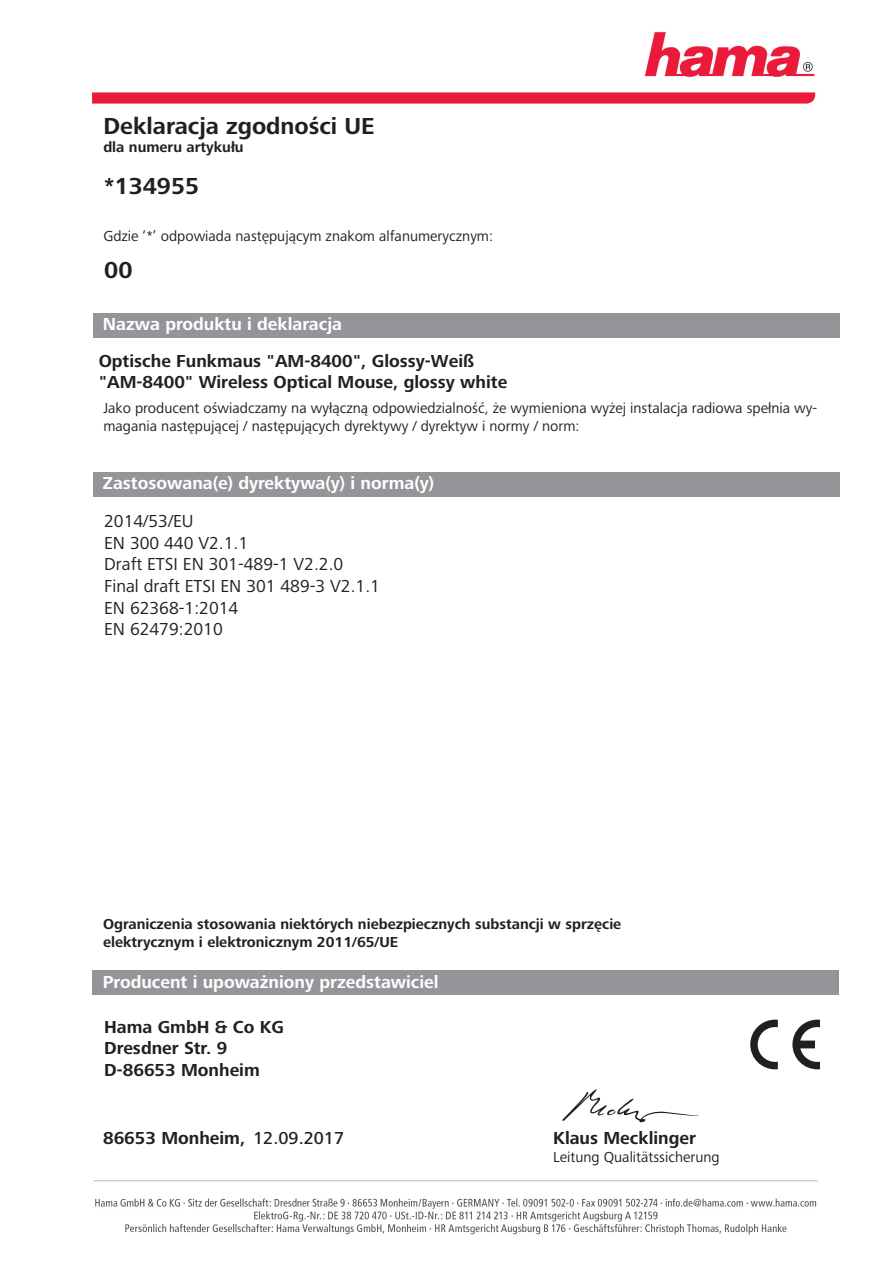
<style>
.page{position:relative;width:893px;height:1263px;background:#fff}
.page>*{position:absolute;margin:0;border:0;box-sizing:border-box;transform-origin:0 0}
.t1{font:700 24px "+RNLGCE Frutiger Next LTW1 G";color:#231f20}
.t2{font:700 24px "+UAHVBO Frutiger Next LTW1 G";color:#231f20}
.t3{font:18px/21.6px "+PASRLL Frutiger Next LTW1 G";color:#231f20}
.t4{font:700 18px "+UAHVBO Frutiger Next LTW1 G";color:#fff}
.t5{font:700 18px/21.6px "+UAHVBO Frutiger Next LTW1 G";color:#231f20}
.t6{font:700 18px/21.6px "+RNLGCE Frutiger Next LTW1 G";color:#231f20}
.t7{font:700 16.2px "+OVKMUM Arial";letter-spacing:.01em;color:#000001}
.t8{font:15px/18px "+PASRLL Frutiger Next LTW1 G";color:#231f20}
.t9{font:700 15px/18px "+UAHVBO Frutiger Next LTW1 G";color:#231f20}
.s1{font-family:"+UTBPLR Frutiger Next LTW1 G";font-weight:500}
</style>
<div class="page">
<img style="left:92px;top:31px;width:724px;height:72px">
<img style="left:93px;top:1180px;width:725px;height:55px">
<div style="left:93px;top:313px;width:746px;height:25px;background:#939598"></div>
<div style="left:93px;top:472px;width:746px;height:25px;background:#939598"></div>
<div style="left:92px;top:970px;width:747px;height:25px;background:#939598"></div>
<svg style="left:750px;top:1020px;width:70px;height:49px"></svg>
<svg style="left:562px;top:1089px;width:137px;height:34px"></svg>
<h1 class="t1" style="left:103px;top:113px;width:272px">Deklaracja zgodności UE</h1>
<p class="t9" style="left:103px;top:139px;width:142px">dla numeru artykułu</p>
<h1 class="t2" style="left:104px;top:177px;width:97px">*134955</h1>
<p class="t8" style="left:103px;top:227px;width:391px">Gdzie ‘*’ odpowiada następującym znakom alfanumerycznym:</p>
<h1 class="t2" style="left:104px;top:260px;width:30px">00</h1>
<p class="t4" style="left:103px;top:317px;width:241px">Nazwa produktu i deklaracja</p>
<p class="t6" style="left:99px;top:350px;width:410px">Optische Funkmaus "AM-8400", Glossy-Weiß "AM-8400" Wireless Optical Mouse, glossy white</p>
<p class="t8" style="left:103px;top:399px;width:715px">Jako producent oświadczamy na wyłączną odpowiedzialność, że wymieniona wyżej instalacja radiowa spełnia wy&shy;magania następującej / następujących dyrektywy / dyrektyw i normy / norm:</p>
<p class="t4" style="left:103px;top:476px;width:333px">Zastosowana(e) dyrektywa(y) i norma(y)</p>
<p class="t3" style="left:104px;top:511px;width:277px">2014/53/EU<br>EN 300 440 V2.1.1<br>Draft ETSI EN 301-489-1 V2.2.0<br>Final draft ETSI EN 301 489-3 V2.1.1<br>EN 62368-1:2014<br>EN 62479:2010</p>
<p class="t9" style="left:103px;top:916px;width:519px">Ograniczenia stosowania niektórych niebezpiecznych substancji w sprzęcie elektrycznym i elektronicznym 2011/65/UE</p>
<p class="t4" style="left:103px;top:975px;width:337px">Producent i upoważniony przedstawiciel</p>
<p class="t5" style="left:104px;top:1017px;width:181px">Hama GmbH &amp; Co KG<br>Dresdner Str. 9<br>D-86653 Monheim</p>
<p class="t5" style="left:103px;top:1129px;width:242px">86653 Monheim, <span class="s1">12.09.2017</span></p>
<p class="t5" style="left:553px;top:1129px;width:144px">Klaus Mecklinger</p>
<p class="t8" style="left:553px;top:1148px;width:168px">Leitung Qualitätssicherung</p>
<p class="t7" style="left:586px;top:1154px;width:215px">Leitung Qualitätssicherung</p>
</div>
